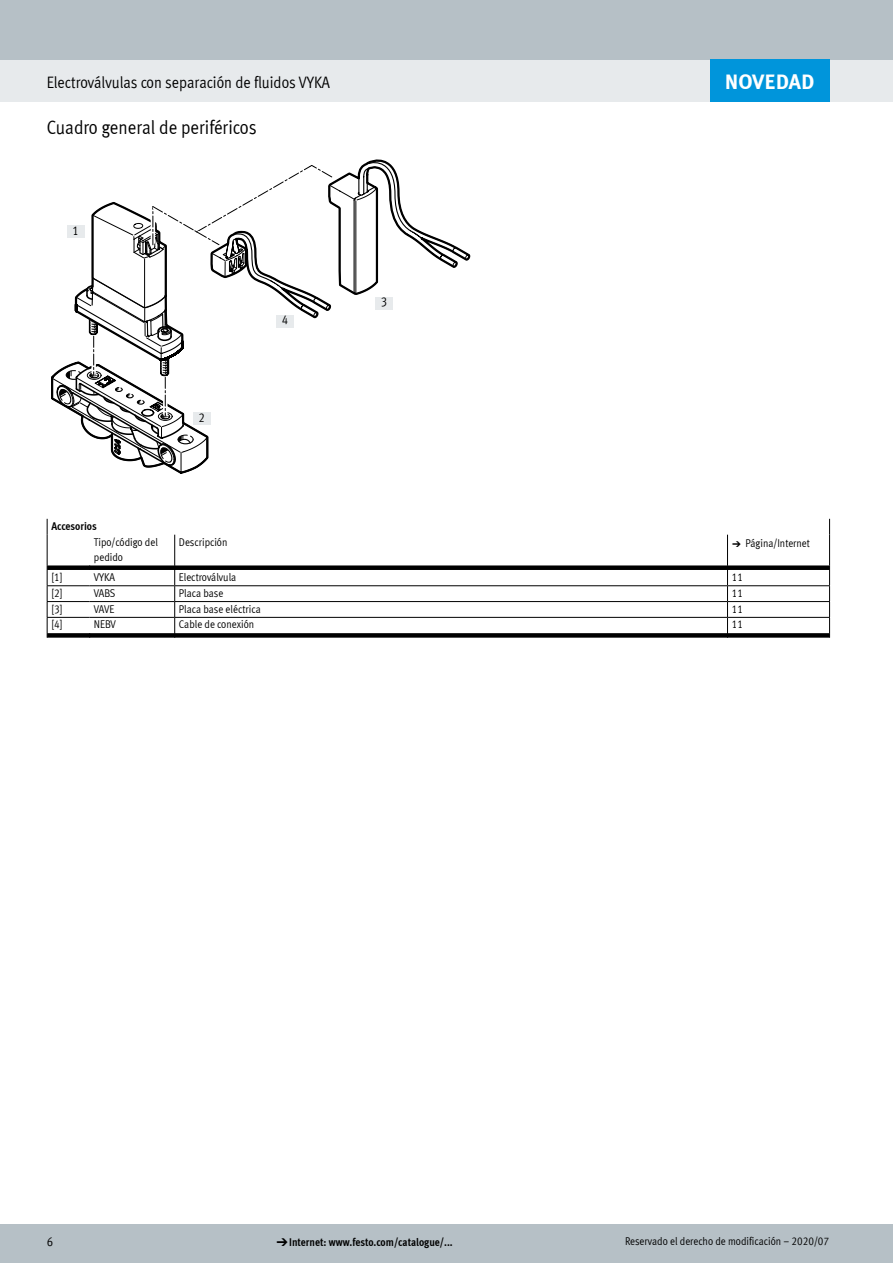
<style>
.page{position:relative;width:893px;height:1263px;background:#fff}
.page>*{position:absolute;margin:0;border:0;box-sizing:border-box;transform-origin:0 0}
.t1{font:700 21px "Meta Plus LF";letter-spacing:-.005em;color:#fff}
.FES_title_section{font:19.5px "Meta Cond LF";color:#000}
.FES_title_family{font:16.5px "Meta Cond LF";color:#000}
.FES_regular_centre{font:12.75px "Meta Cond LF";color:#000}
.FES_tab_regular{font:11.25px "Meta Cond LF";color:#000}
.FES_tab_head_2{font:11.25px/15px "Meta Cond LF";color:#000}
.FES_tab_head_1{font:700 11.25px "Meta Cond LF";color:#000}
.s1{font-family:"Meto Pict 182"}
.s2{font-family:"Meto Pict 182";font-weight:400}
</style>
<div class="page">
<div style="left:0;top:1225px;width:893px;height:38px;background:#b6c0c6"></div>
<div style="left:0;top:60px;width:893px;height:42px;background:#e7eaec"></div>
<div style="left:0;top:0;width:893px;height:60px;background:#b6c0c6"></div>
<svg style="left:51px;top:159px;width:420px;height:315px"></svg>
<div style="left:67px;top:225px;width:17px;height:13px;background:#e7eaec"></div>
<div style="left:193px;top:412px;width:17px;height:13px;background:#e7eaec"></div>
<div style="left:376px;top:297px;width:17px;height:13px;background:#e7eaec"></div>
<div style="left:276px;top:315px;width:17px;height:13px;background:#e7eaec"></div>
<svg style="left:48px;top:565px;width:781px;height:73px"></svg>
<hr style="left:47px;top:585px;width:43px;height:1px;background:#000">
<hr style="left:90px;top:585px;width:85px;height:1px;background:#000">
<hr style="left:175px;top:585px;width:552px;height:1px;background:#000">
<hr style="left:727px;top:585px;width:103px;height:1px;background:#000">
<hr style="left:47px;top:601px;width:43px;height:1px;background:#000">
<hr style="left:90px;top:601px;width:85px;height:1px;background:#000">
<hr style="left:175px;top:601px;width:552px;height:1px;background:#000">
<hr style="left:727px;top:601px;width:103px;height:1px;background:#000">
<hr style="left:47px;top:617px;width:43px;height:1px;background:#000">
<hr style="left:90px;top:617px;width:85px;height:1px;background:#000">
<hr style="left:175px;top:617px;width:552px;height:1px;background:#000">
<hr style="left:727px;top:617px;width:103px;height:1px;background:#000">
<svg style="left:829px;top:519px;width:1px;height:16px"></svg>
<svg style="left:47px;top:519px;width:1px;height:16px"></svg>
<hr style="left:47px;top:535px;width:1px;height:30px;background:#000">
<hr style="left:174px;top:535px;width:1px;height:30px;background:#000">
<hr style="left:727px;top:535px;width:1px;height:30px;background:#000">
<hr style="left:829px;top:535px;width:1px;height:30px;background:#000">
<svg style="left:47px;top:565px;width:1px;height:73px"></svg>
<svg style="left:174px;top:565px;width:1px;height:73px"></svg>
<svg style="left:727px;top:565px;width:1px;height:73px"></svg>
<svg style="left:829px;top:565px;width:1px;height:73px"></svg>
<div style="left:710px;top:60px;width:119px;height:42px;background:#0095db"></div>
<p class="FES_title_family" style="left:47px;top:72px;width:285px">Electroválvulas con separación de fluidos VYKA</p>
<p class="FES_title_section" style="left:47px;top:116px;width:211px">Cuadro general de periféricos</p>
<p class="FES_regular_centre" style="left:72px;top:222px;width:8px">1</p>
<p class="FES_regular_centre" style="left:198px;top:410px;width:8px">2</p>
<p class="FES_regular_centre" style="left:282px;top:312px;width:8px">4</p>
<p class="FES_regular_centre" style="left:381px;top:294px;width:8px">3</p>
<p class="t1" style="left:725px;top:68px;width:91px">NOVEDAD</p>
<p class="FES_tab_head_1" style="left:51px;top:519px;width:47px">Accesorios</p>
<p class="FES_tab_head_2" style="left:94px;top:534px;width:66px">Tipo/código del pedido</p>
<p class="FES_tab_head_2" style="left:179px;top:534px;width:50px">Descripción</p>
<p class="FES_tab_head_2" style="left:732px;top:536px;width:80px"><span class="s1">a</span> Página/Internet</p>
<p class="FES_tab_regular" style="left:51px;top:570px;width:13px">[1]</p>
<p class="FES_tab_regular" style="left:94px;top:570px;width:23px">VYKA</p>
<p class="FES_tab_regular" style="left:179px;top:570px;width:59px">Electroválvula</p>
<p class="FES_tab_regular" style="left:732px;top:570px;width:13px">11</p>
<p class="FES_tab_regular" style="left:51px;top:586px;width:13px">[2]</p>
<p class="FES_tab_regular" style="left:94px;top:586px;width:23px">VABS</p>
<p class="FES_tab_regular" style="left:179px;top:586px;width:46px">Placa base</p>
<p class="FES_tab_regular" style="left:732px;top:586px;width:13px">11</p>
<p class="FES_tab_regular" style="left:51px;top:602px;width:13px">[3]</p>
<p class="FES_tab_regular" style="left:94px;top:602px;width:22px">VAVE</p>
<p class="FES_tab_regular" style="left:179px;top:602px;width:83px">Placa base eléctrica</p>
<p class="FES_tab_regular" style="left:732px;top:602px;width:13px">11</p>
<p class="FES_tab_regular" style="left:51px;top:618px;width:13px">[4]</p>
<p class="FES_tab_regular" style="left:94px;top:618px;width:23px">NEBV</p>
<p class="FES_tab_regular" style="left:179px;top:618px;width:77px">Cable de conexión</p>
<p class="FES_tab_regular" style="left:732px;top:618px;width:13px">11</p>
<p class="FES_regular_centre" style="left:47px;top:1234px;width:8px">6</p>
<p class="FES_tab_head_1" style="left:276px;top:1235px;width:178px"><span class="s2">d</span>Internet: www.festo.com/catalogue/...</p>
<p class="FES_tab_head_2" style="left:625px;top:1233px;width:206px">Reservado el derecho de modificación – 2020/07</p>
</div>
